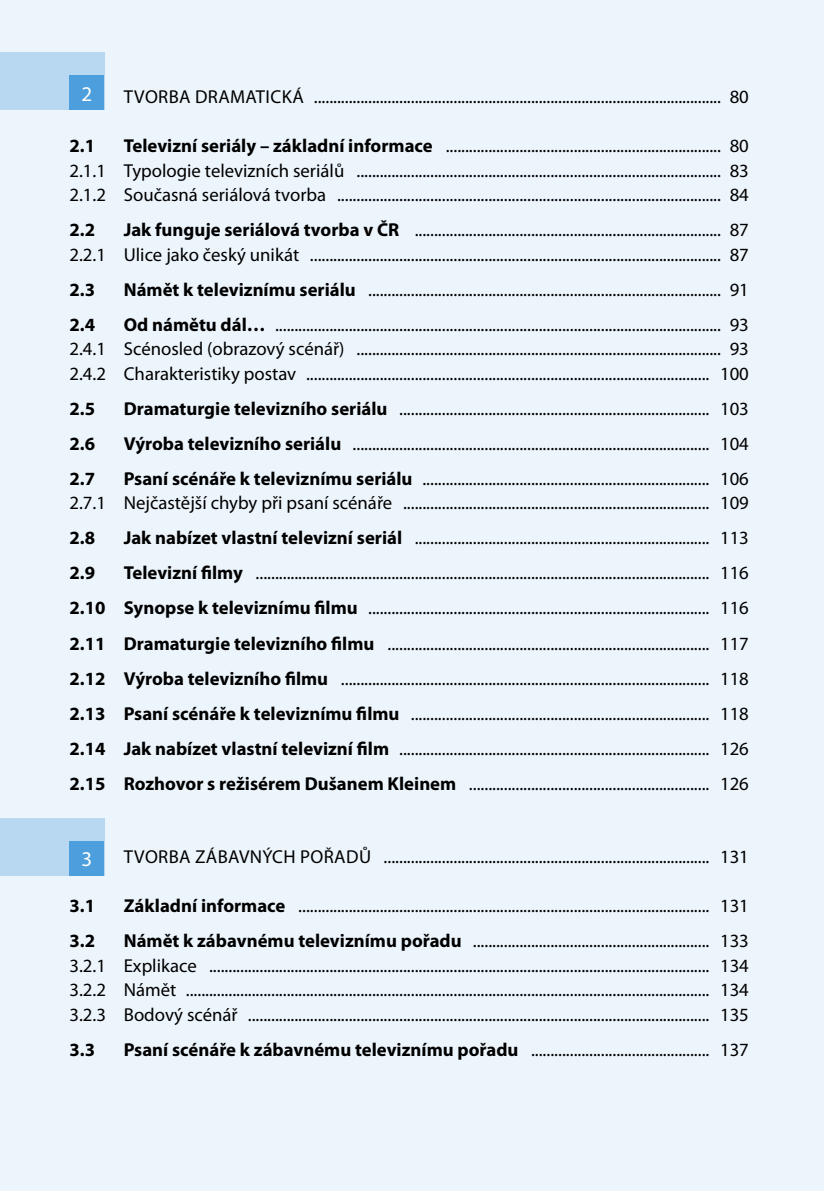
<style>
.page{position:relative;width:824px;height:1191px;background:#fff}
.page>*{position:absolute;margin:0;border:0;box-sizing:border-box;transform-origin:0 0}
.t1{font:21px "Myriad Pro";color:#fff}
.t2{font:18.72px/24.5px "Myriad Pro";color:#000;text-align:justify}
.t3{font:18.72px "Myriad Pro";letter-spacing:.02em;color:#000}
.t4{font:700 18.72px "Myriad Pro";color:#000}
.s1{font-weight:700}
</style>
<div class="page">
<div style="left:0;top:0;width:823px;height:1191px;background:#edf5fc"></div>
<hr style="left:823px;top:0;width:1px;height:1191px;background:#edf5fc">
<div style="left:0;top:52px;width:104px;height:58px;background:#b8d8f1"></div>
<div style="left:69px;top:76px;width:35px;height:34px;background:#4c9edc"></div>
<div style="left:0;top:818px;width:104px;height:57px;background:#b8d8f1"></div>
<div style="left:69px;top:841px;width:35px;height:34px;background:#4c9edc"></div>
<p class="t1" style="left:81px;top:81px;width:12px">2</p>
<p class="t2" style="left:69px;top:85px;width:21px">Tvor</p>
<p class="t3" style="left:169px;top:86px;width:581px">ba dramatická ......................................................................................................... 80</p>
<p class="t4" style="left:69px;top:134px;width:27px">2.1</p>
<p class="t2" style="left:69px;top:134px;width:680px;text-indent:54px"><span class="s1">Televizní seriály – základní informace</span> ....................................................................... 80<br>2.1.1 Typologie televizních seriálů .............................................................................................. 83<br>2.1.2 Současná seriálová tvorba ................................................................................................... 84</p>
<p class="t4" style="left:69px;top:218px;width:27px">2.2</p>
<p class="t2" style="left:69px;top:217px;width:680px;text-align:right"><span class="s1">Jak funguje seriálová tvorba v ČR</span> ............................................................................... 87<br>2.2.1 Ulice jako český unikát .......................................................................................................... 87</p>
<p class="t4" style="left:69px;top:277px;width:27px">2.3</p>
<p class="t2" style="left:124px;top:277px;width:626px"><span class="s1">Námět k televiznímu seriálu</span> ........................................................................................... 91</p>
<p class="t4" style="left:69px;top:312px;width:27px">2.4</p>
<p class="t2" style="left:69px;top:312px;width:681px;text-indent:54px"><span class="s1">Od námětu dál…</span> ................................................................................................................... 93<br>2.4.1 Scénosled (obrazový scénář) .............................................................................................. 93<br>2.4.2 Charakteristiky postav ........................................................................................................ 100</p>
<p class="t4" style="left:69px;top:396px;width:27px">2.5</p>
<p class="t2" style="left:124px;top:396px;width:626px"><span class="s1">Dramaturgie televizního seriálu</span> ................................................................................ 103</p>
<p class="t4" style="left:69px;top:431px;width:27px">2.6</p>
<p class="t2" style="left:124px;top:431px;width:626px"><span class="s1">Výroba televizního seriálu</span> ............................................................................................ 104</p>
<p class="t4" style="left:69px;top:466px;width:27px">2.7</p>
<p class="t2" style="left:69px;top:466px;width:681px;text-align:right"><span class="s1">Psaní scénáře k televiznímu seriálu</span> .......................................................................... 106<br>2.7.1 Nejčastější chyby při psaní scénáře ............................................................................... 109</p>
<p class="t4" style="left:69px;top:526px;width:27px">2.8</p>
<p class="t2" style="left:124px;top:525px;width:626px"><span class="s1">Jak nabízet vlastní televizní seriál</span> ............................................................................ 113</p>
<p class="t4" style="left:69px;top:561px;width:27px">2.9</p>
<p class="t2" style="left:69px;top:555px;width:681px;line-height:35px;text-indent:54px"><span class="s1">Televizní filmy</span> ..................................................................................................................... 116<br><span class="s1">2.10 Synopse k televiznímu filmu</span> ........................................................................................ 116<br><span class="s1">2.11 Dramaturgie televizního filmu</span> ................................................................................... 117<br><span class="s1">2.12 Výroba televizního filmu</span> ............................................................................................... 118<br><span class="s1">2.13 Psaní scénáře k televiznímu filmu</span> ............................................................................. 118<br><span class="s1">2.14 Jak nabízet vlastní televizní film</span> ................................................................................ 126<br><span class="s1">2.15 Rozhovor s režisérem Dušanem Kleinem</span> .............................................................. 126</p>
<p class="t2" style="left:69px;top:844px;width:21px">Tvor</p>
<p class="t3" style="left:169px;top:845px;width:581px">ba zábavných po řadů .................................................................................... 131</p>
<p class="t4" style="left:69px;top:893px;width:27px">3.1</p>
<p class="t2" style="left:124px;top:893px;width:626px"><span class="s1">Základní informace</span> .......................................................................................................... 131</p>
<p class="t4" style="left:69px;top:928px;width:27px">3.2</p>
<p class="t1" style="left:81px;top:846px;width:12px">3</p>
<p class="t2" style="left:69px;top:928px;width:681px;text-indent:54px"><span class="s1">Námět k zábavnému televiznímu pořadu</span> ............................................................. 133<br>3.2.1 Explikace ................................................................................................................................. 134<br>3.2.2 Námět ....................................................................................................................................... 134<br>3.2.3 Bodový scénář ....................................................................................................................... 135</p>
<p class="t4" style="left:69px;top:1037px;width:27px">3.3</p>
<p class="t2" style="left:124px;top:1036px;width:626px"><span class="s1">Psaní scénáře k zábavnému televiznímu pořadu</span> .............................................. 137</p>
</div>
